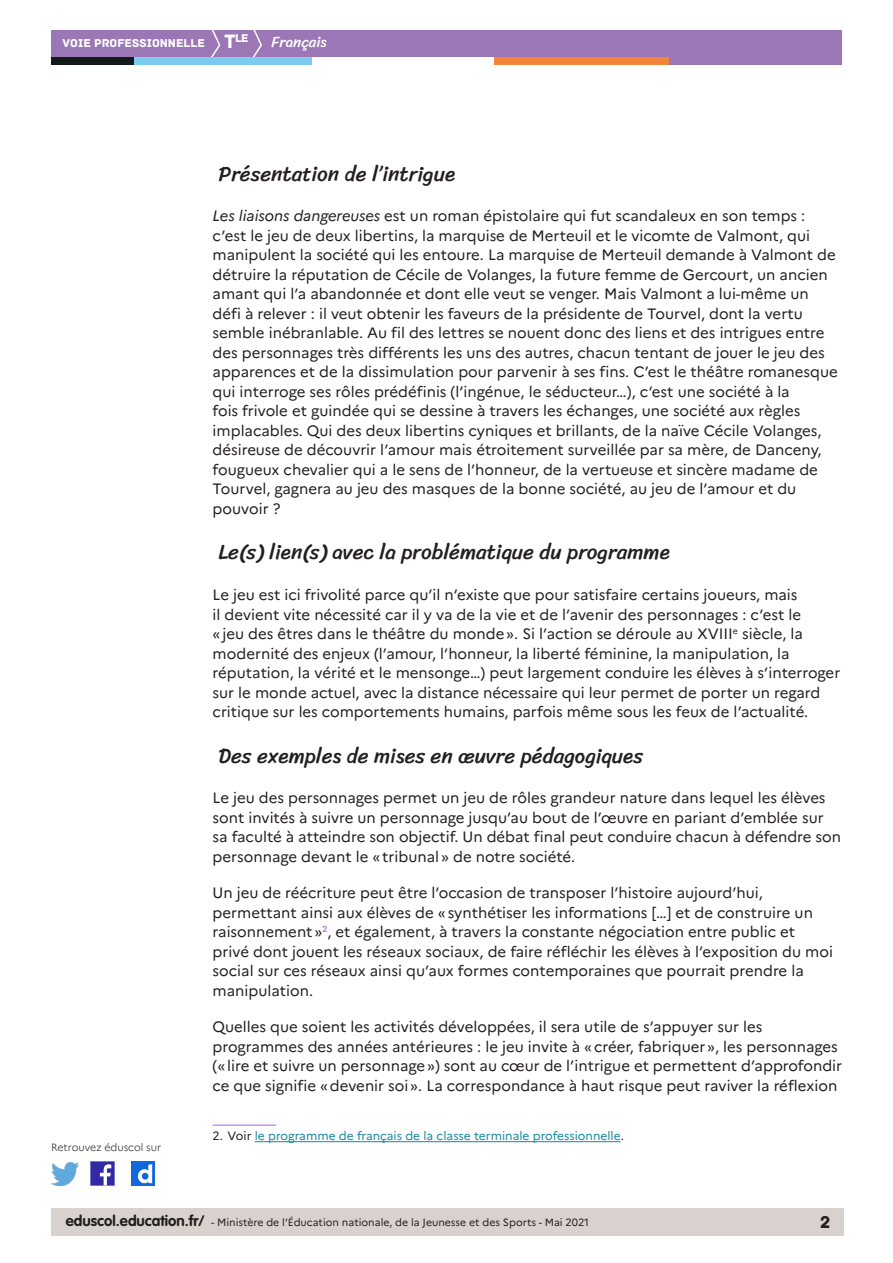
<style>
.page{position:relative;width:893px;height:1263px;background:#fff}
.page>*{position:absolute;margin:0;border:0;box-sizing:border-box;transform-origin:0 0}
._02_titre_1{font:21px "Sriracha";color:#231f20}
.t1{font:18px "Archive";color:#231f20}
.Texte_courant{font:15px/19.5px "Marianne";color:#231f20}
.t2{font:15px "Sriracha";color:#fff}
._11_note_bas_de_page{font:12px "Marianne";color:#16879f}
.t3{font:12px "Archive";color:#fff}
.t4{font:11.85px "Archive";color:#fff}
.t5{font:10.5px "Marianne";color:#231f20}
.t6{font:300 10.5px "Marianne";color:#231f20}
.s1{font-size:20.4px}
.s2{font-style:italic}
.s3{color:#231f20}
.s4{font-family:"VAG Rounded Std";font-weight:700;font-size:15px}
</style>
<div class="page">
<div style="left:51px;top:1209px;width:792px;height:27px;background:#d8d1ce"></div>
<img style="left:91px;top:1162px;width:23px;height:23px">
<img style="left:51px;top:1163px;width:28px;height:22px">
<img style="left:132px;top:1162px;width:22px;height:23px">
<div style="left:51px;top:30px;width:791px;height:27px;background:#9b77b5"></div>
<svg style="left:211px;top:30px;width:10px;height:27px"></svg>
<svg style="left:252px;top:30px;width:10px;height:27px"></svg>
<div style="left:133px;top:57px;width:179px;height:8px;background:#7dcbf1"></div>
<div style="left:51px;top:57px;width:82px;height:8px;background:#141a1c"></div>
<div style="left:667px;top:57px;width:175px;height:8px;background:#9b77b5"></div>
<div style="left:494px;top:57px;width:175px;height:8px;background:#f48437"></div>
<hr style="left:213px;top:1124px;width:63px;height:2px;background:#b078f2">
<hr style="left:255px;top:1141px;width:366px;height:1px;background:#16879f">
<p class="t4" style="left:235px;top:31px;width:15px">le</p>
<p class="t3" style="left:63px;top:36px;width:175px">VOIE PROFESSIONNELLE <span class="s1">T</span></p>
<p class="t2" style="left:271px;top:33px;width:57px">Français</p>
<p class="t6" style="left:51px;top:1141px;width:112px">Retrouvez éduscol sur</p>
<p class="_02_titre_1" style="left:219px;top:161px;width:238px">Présentation de l’intrigue</p>
<p class="Texte_courant" style="left:213px;top:206px;width:627px"><span class="s2">Les liaisons dangereuses</span> est un roman épistolaire qui fut scandaleux en son temps : c’est le jeu de deux libertins, la marquise de Merteuil et le vicomte de Valmont, qui manipulent la société qui les entoure. La marquise de Merteuil demande à Valmont de détruire la réputation de Cécile de Volanges, la future femme de Gercourt, un ancien amant qui l’a abandonnée et dont elle veut se venger. Mais Valmont a lui-même un défi à relever : il veut obtenir les faveurs de la présidente de Tourvel, dont la vertu semble inébranlable. Au fil des lettres se nouent donc des liens et des intrigues entre des personnages très différents les uns des autres, chacun tentant de jouer le jeu des apparences et de la dissimulation pour parvenir à ses fins. C’est le théâtre romanesque qui interroge ses rôles prédéfinis (l’ingénue, le séducteur…), c’est une société à la<br>fois frivole et guindée qui se dessine à travers les échanges, une société aux règles implacables. Qui des deux libertins cyniques et brillants, de la naïve Cécile Volanges, désireuse de découvrir l’amour mais étroitement surveillée par sa mère, de Danceny, fougueux chevalier qui a le sens de l’honneur, de la vertueuse et sincère madame de Tourvel, gagnera au jeu des masques de la bonne société, au jeu de l’amour et du pouvoir ?</p>
<p class="_02_titre_1" style="left:219px;top:540px;width:453px">Le(s) lien(s) avec la problématique du programme</p>
<p class="Texte_courant" style="left:213px;top:585px;width:629px">Le jeu est ici frivolité parce qu’il n’existe que pour satisfaire certains joueurs, mais<br>il devient vite nécessité car il y va de la vie et de l’avenir des personnages : c’est le<br>«jeu des êtres dans le théâtre du monde». Si l’action se déroule au XVIII<sup>e</sup> siècle, la modernité des enjeux (l’amour, l’honneur, la liberté féminine, la manipulation, la réputation, la vérité et le mensonge…) peut largement conduire les élèves à s’interroger sur le monde actuel, avec la distance nécessaire qui leur permet de porter un regard critique sur les comportements humains, parfois même sous les feux de l’actualité.</p>
<p class="_02_titre_1" style="left:219px;top:743px;width:426px">Des exemples de mises en œuvre pédagogiques</p>
<p class="Texte_courant" style="left:213px;top:788px;width:630px">Le jeu des personnages permet un jeu de rôles grandeur nature dans lequel les élèves sont invités à suivre un personnage jusqu’au bout de l’œuvre en pariant d’emblée sur sa faculté à atteindre son objectif. Un débat final peut conduire chacun à défendre son personnage devant le «tribunal» de notre société.</p>
<p class="Texte_courant" style="left:213px;top:883px;width:622px">Un jeu de réécriture peut être l’occasion de transposer l’histoire aujourd’hui, permettant ainsi aux élèves de «synthétiser les informations […] et de construire un raisonnement»<sup>2</sup>, et également, à travers la constante négociation entre public et privé dont jouent les réseaux sociaux, de faire réfléchir les élèves à l’exposition du moi social sur ces réseaux ainsi qu’aux formes contemporaines que pourrait prendre la manipulation.</p>
<p class="Texte_courant" style="left:213px;top:1017px;width:631px">Quelles que soient les activités développées, il sera utile de s’appuyer sur les programmes des années antérieures : le jeu invite à «créer, fabriquer», les personnages («lire et suivre un personnage») sont au cœur de l’intrigue et permettent d’approfondir ce que signifie «devenir soi». La correspondance à haut risque peut raviver la réflexion</p>
<p class="_11_note_bas_de_page" style="left:213px;top:1128px;width:413px"><span class="s3">2. Voir</span> le programme de français de la classe terminale professionnelle<span class="s3">.</span></p>
<p class="t5" style="left:66px;top:1216px;width:525px"><span class="s4">eduscol.education.fr/</span> - Ministère de l’Éducation nationale, de la Jeunesse et des Sports - Mai 2021</p>
<p class="t1" style="left:820px;top:1211px;width:12px">2</p>
</div>
